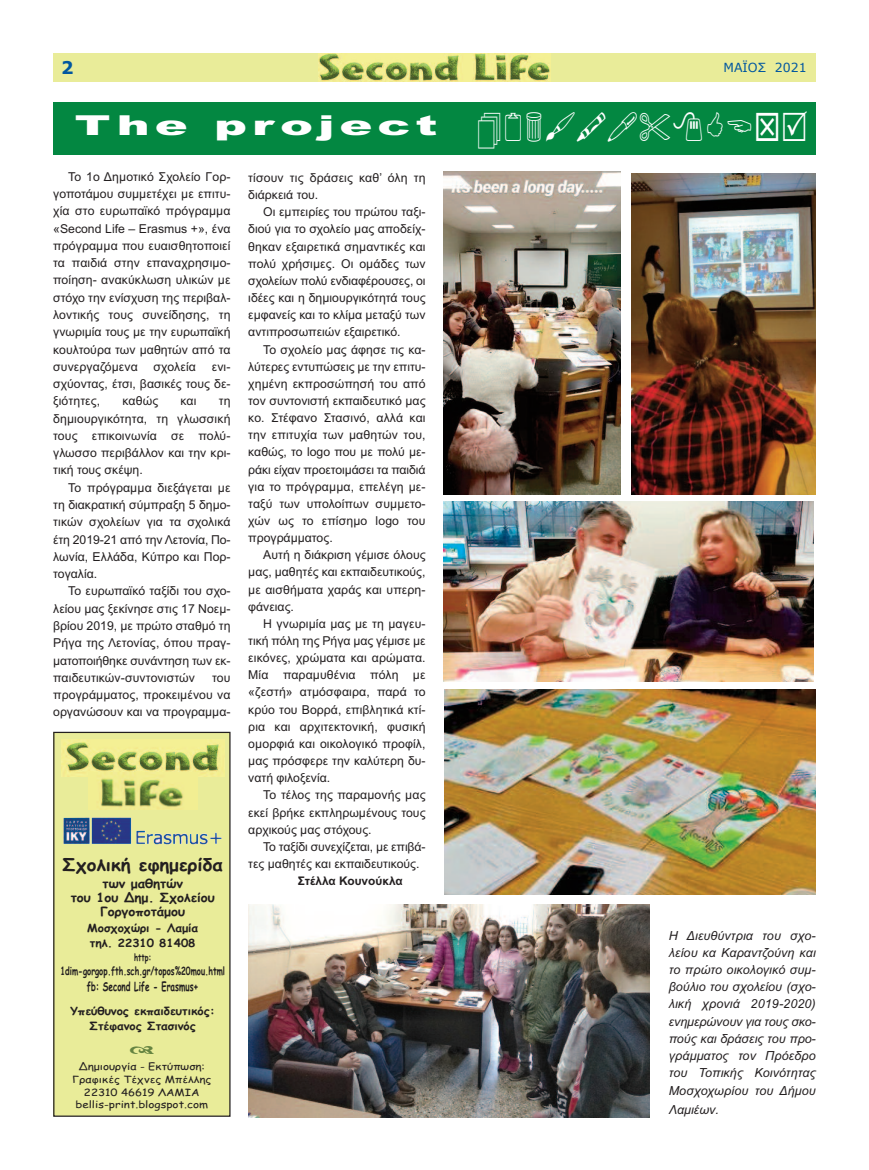
<style>
.page{position:relative;width:869px;height:1170px;background:#fff}
.page>*{position:absolute;margin:0;border:0;box-sizing:border-box;transform-origin:0 0}
.t1{font:900 27.5px "Arial";letter-spacing:.1em;color:#fff;scale:1.8 1}
.t2{font:700 17.5px "Comic Sans MS";color:#231f20;scale:1.06 1}
.t3{font:700 17.5px "Verdana";color:#0157a0}
.t4{font:italic 12.5px/17.2px "Arial";letter-spacing:.01em;color:#231f20;text-align:justify}
.t5{font:700 12.5px/14.2px "Comic Sans MS";color:#231f20;text-align:center;scale:1.06 1}
.t6{font:700 12.5px "Comic Sans MS";color:#231f20;scale:.65 1}
.t7{font:12.5px "Verdana";color:#0157a0}
.t8{font:12.25px/17.1px "Arial";color:#231f20;text-align:justify}
.t9{font:700 11.88px "Arial";color:#231f20}
.t10{font:700 11.25px/15px "Comic Sans MS";color:#231f20;scale:1.06 1}
.t11{font:700 11.25px "Comic Sans MS";color:#231f20;scale:.7 1}
.t12{font:10px/12.9px "Comic Sans MS";color:#231f20;text-align:center;scale:1.16 1}
.t13{font:700 10px "Comic Sans MS";color:#231f20;scale:.7 1}
</style>
<div class="page">
<div style="left:53px;top:53px;width:762px;height:28px;background:#e9ec99"></div>
<img style="left:318px;top:53px;width:232px;height:28px">
<div style="left:54px;top:732px;width:176px;height:384px;background:#e9ec99"></div>
<div style="left:53px;top:731px;width:177px;height:385px;border:1px solid #231f20"></div>
<div style="left:53px;top:102px;width:762px;height:52px;background:#038741"></div>
<img style="left:444px;top:501px;width:369px;height:180px">
<img style="left:443px;top:172px;width:177px;height:322px">
<img style="left:444px;top:689px;width:370px;height:205px">
<img style="left:248px;top:904px;width:401px;height:212px">
<img style="left:631px;top:173px;width:184px;height:321px">
<img style="left:61px;top:739px;width:163px;height:37px">
<img style="left:88px;top:772px;width:109px;height:37px">
<img style="left:63px;top:817px;width:158px;height:27px">
<h2 class="t3" style="left:61px;top:56px;width:14px">2</h2>
<p class="t7" style="left:723px;top:59px;width:85px">ΜΑΪΟΣ 2021</p>
<h1 class="t1" style="left:75px;top:109px;width:203px">The project</h1>
<p class="t8" style="left:248px;top:169px;width:179px">τίσουν τις δράσεις καθ’ όλη τη διάρκειά του.</p>
<p class="t8" style="left:248px;top:203px;width:179px;text-indent:15px">Οι εμπειρίες του πρώτου ταξι&shy;διού για το σχολείο μας αποδείχ&shy;θηκαν εξαιρετικά σημαντικές και πολύ χρήσιμες. Οι ομάδες των σχολείων πολύ ενδιαφέρουσες, οι ιδέες και η δημιουργικότητά τους εμφανείς και το κλίμα μεταξύ των αντιπροσωπειών εξαιρετικό.</p>
<p class="t8" style="left:248px;top:341px;width:179px;text-indent:15px">Το σχολείο μας άφησε τις κα&shy;λύτερες εντυπώσεις με την επιτυ&shy;χημένη εκπροσώπησή του από τον συντονιστή εκπαιδευτικό μας κο. Στέφανο Στασινό, αλλά και την επιτυχία των μαθητών του, καθώς, το logo που με πολύ με&shy;ράκι είχαν προετοιμάσει τα παιδιά για το πρόγραμμα, επελέγη με&shy;ταξύ των υπολοίπων συμμετο&shy;χών ως το επίσημο logo του προγράμματος.</p>
<p class="t8" style="left:248px;top:546px;width:179px;text-indent:15px">Αυτή η διάκριση γέμισε όλους μας, μαθητές και εκπαιδευτικούς, με αισθήματα χαράς και υπερη&shy;φάνειας.</p>
<p class="t8" style="left:248px;top:615px;width:179px;text-indent:15px">Η γνωριμία μας με τη μαγευ&shy;τική πόλη της Ρήγα μας γέμισε με εικόνες, χρώματα και αρώματα.<br>Μία παραμυθένια πόλη με «ζεστή» ατμόσφαιρα, παρά το κρύο του Βορρά, επιβλητικά κτί&shy;ρια και αρχιτεκτονική, φυσική ομορφιά και οικολογικό προφίλ, μας πρόσφερε την καλύτερη δυ&shy;νατή φιλοξενία.</p>
<p class="t8" style="left:248px;top:786px;width:179px;text-indent:15px">Το τέλος της παραμονής μας εκεί βρήκε εκπληρωμένους τους αρχικούς μας στόχους.</p>
<p class="t8" style="left:248px;top:837px;width:179px;text-indent:15px">Το ταξίδι συνεχίζεται, με επιβά&shy;τες μαθητές και εκπαιδευτικούς.</p>
<p class="t9" style="left:298px;top:874px;width:106px">Στέλλα Κουνούκλα</p>
<p class="t8" style="left:53px;top:168px;width:179px;text-indent:15px">Το 1ο Δημοτικό Σχολείο Γορ&shy;γοποτάμου συμμετέχει με επιτυ&shy;χία στο ευρωπαϊκό πρόγραμμα «Second Life – Erasmus +», ένα πρόγραμμα που ευαισθητοποιεί τα παιδιά στην επαναχρησιμο&shy;ποίηση- ανακύκλωση υλικών με στόχο την ενίσχυση της περιβαλ&shy;λοντικής τους συνείδησης, τη γνωριμία τους με την ευρωπαϊκή κουλτούρα των μαθητών από τα συνεργαζόμενα</p>
<p class="t8" style="left:153px;top:358px;width:44px">σχολεία</p>
<p class="t8" style="left:53px;top:358px;width:179px;text-indent:158px">ενι&shy;σχύοντας, έτσι, βασικές τους δε&shy;ξιότητες,</p>
<p class="t8" style="left:122px;top:392px;width:37px">καθώς</p>
<p class="t8" style="left:180px;top:392px;width:18px">και</p>
<p class="t8" style="left:53px;top:392px;width:179px;text-indent:165px">τη δημιουργικότητα, τη γλωσσική τους επικοινωνία σε πολύ&shy;γλωσσο περιβάλλον και την κρι&shy;τική τους σκέψη.</p>
<p class="t8" style="left:53px;top:479px;width:179px;text-indent:15px">Το πρόγραμμα διεξάγεται με τη διακρατική σύμπραξη 5 δημο&shy;τικών σχολείων για τα σχολικά έτη 2019-21 από την Λετονία, Πο&shy;λωνία, Ελλάδα, Κύπρο και Πορ&shy;τογαλία.</p>
<p class="t8" style="left:53px;top:582px;width:179px;text-indent:15px">Το ευρωπαϊκό ταξίδι του σχο&shy;λείου μας ξεκίνησε στις 17 Νοεμ&shy;βρίου 2019, με πρώτο σταθμό τη Ρήγα της Λετονίας, όπου πραγ&shy;ματοποιήθηκε συνάντηση των εκ&shy;παιδευτικών-συντονιστών</p>
<p class="t8" style="left:53px;top:669px;width:179px;text-indent:159px">του προγράμματος, προκειμένου να οργανώσουν και να προγραμμα-</p>
<h2 class="t2" style="left:63px;top:854px;width:153px">Σχολική εφημερίδα</h2>
<p class="t5" style="left:71px;top:876px;width:137px">των μαθητών<br>του 1ου Δημ. Σχολείου<br>Γοργοποτάμου</p>
<p class="t10" style="left:87px;top:920px;width:106px">Μοσχοχώρι - Λαμία τηλ. 22310 81408</p>
<p class="t13" style="left:134px;top:951px;width:26px">http:</p>
<p class="t11" style="left:60px;top:964px;width:237px">1dim-gorgop.fth.sch.gr/topos%20mou.html</p>
<p class="t6" style="left:87px;top:979px;width:173px">fb: Second Life - Erasmus+</p>
<p class="t10" style="left:70px;top:1003px;width:138px;text-align:center">Υπεύθυνος εκπαιδευτικός:<br>Στέφανος Στασινός</p>
<p class="t12" style="left:72px;top:1059px;width:121px">Δημιουργία - Εκτύπωση:<br>Γραφικές Τέχνες Μπέλλης<br>22310 46619 ΛΑΜΙΑ bellis-print.blogspot.com</p>
<p class="t4" style="left:668px;top:926px;width:148px">Η Διευθύντρια του σχο&shy;λείου κα Καραντζούνη και το πρώτο οικολογικό συμ&shy;βούλιο του σχολείου (σχο&shy;λική χρονιά 2019-2020) ενημερώνουν για τους σκο&shy;πούς και δράσεις του προ&shy;γράμματος τον Πρόεδρο του Τοπικής Κοινότητας Μοσχοχωρίου του Δήμου</p>
<p class="t4" style="left:668px;top:1100px;width:52px">Λαμιέων.</p>
</div>
